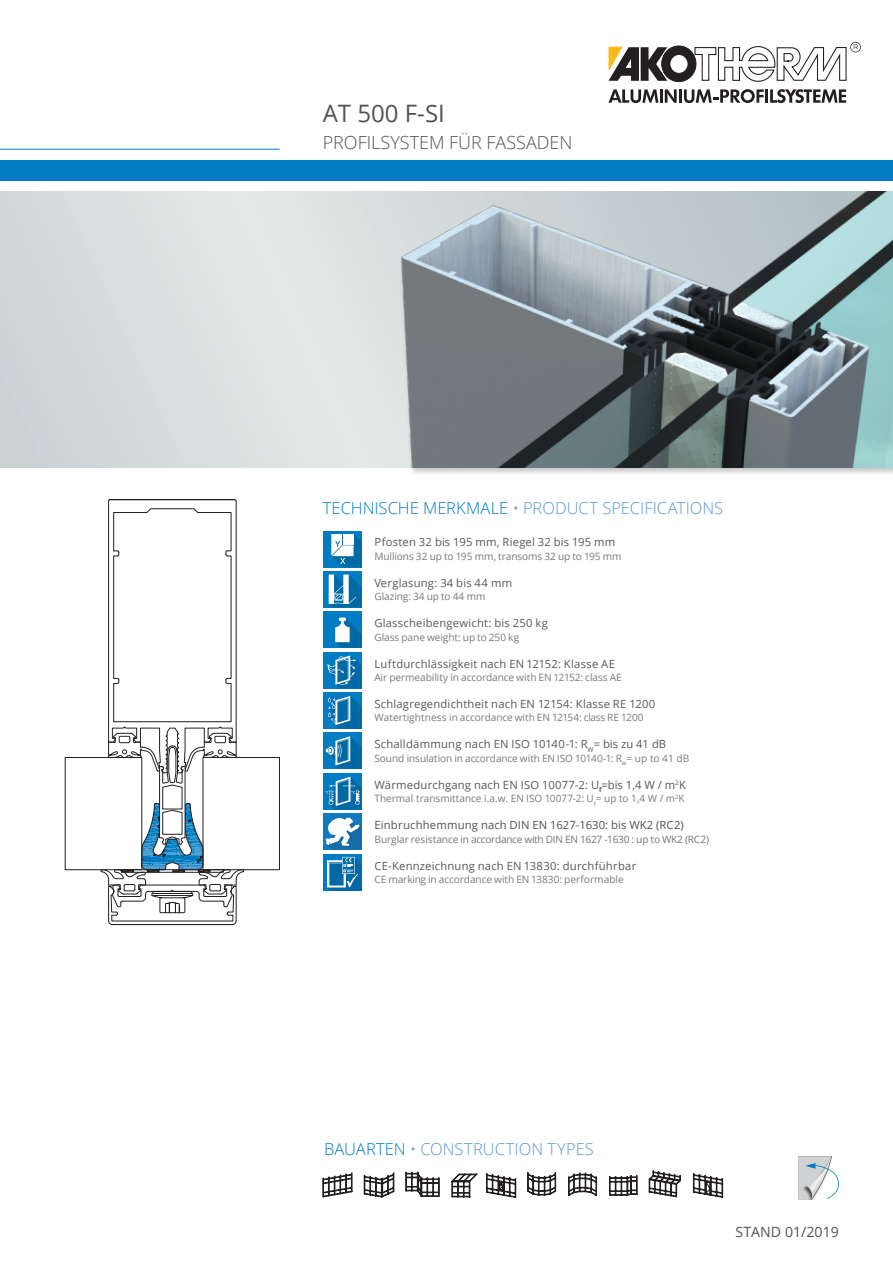
<style>
.page{position:relative;width:893px;height:1263px;background:#fff}
.page>*{position:absolute;margin:0;border:0;box-sizing:border-box;transform-origin:0 0}
.t1{font:24px "Open Sans";color:#505356}
.t2{font:300 18px "Open Sans";color:#505356}
.t3{font:300 16.5px "Open Sans";color:#5c98d1}
.t4{font:14.25px "Open Sans";color:#505356}
.t5{font:11.25px "Open Sans";letter-spacing:.02em;color:#57585a}
.t6{font:11.25px "Open Sans";letter-spacing:.015em;color:#4e5152}
.t7{font:10.2px "Open Sans";letter-spacing:-.005em;color:#787a7d}
.t8{font:10.2px "Open Sans";letter-spacing:-.03em;color:#727677}
.t9{font:10.05px "Open Sans";letter-spacing:-.005em;color:#787a7d}
.s1{color:#007cc2}
.s2{font-size:10.05px}
</style>
<div class="page">
<div style="left:0;top:161px;width:893px;height:20px;background:#007cc2"></div>
<svg style="left:608px;top:89px;width:69px;height:14px"></svg>
<hr style="left:679px;top:89px;width:3px;height:14px;background:#231f20">
<svg style="left:684px;top:89px;width:80px;height:14px"></svg>
<hr style="left:765px;top:89px;width:3px;height:14px;background:#231f20">
<svg style="left:770px;top:89px;width:76px;height:14px"></svg>
<svg style="left:608px;top:42px;width:253px;height:40px"></svg>
<hr style="left:0;top:149px;width:280px;height:1px;background:#007cc2">
<div style="left:0;top:191px;width:893px;height:277px;background:linear-gradient(to bottom,#dee2e2,#d8dddd)"></div>
<div style="left:323px;top:531px;width:39px;height:36px;background:#007cc2"></div>
<svg style="left:331px;top:534px;width:31px;height:33px"></svg>
<div style="left:323px;top:571px;width:39px;height:36px;background:#007cc2"></div>
<svg style="left:329px;top:574px;width:33px;height:33px"></svg>
<div style="left:323px;top:692px;width:39px;height:37px;background:#007cc2"></div>
<svg style="left:328px;top:696px;width:34px;height:33px"></svg>
<div style="left:323px;top:733px;width:39px;height:36px;background:#007cc2"></div>
<svg style="left:326px;top:736px;width:36px;height:33px"></svg>
<div style="left:323px;top:773px;width:39px;height:36px;background:#007cc2"></div>
<svg style="left:325px;top:777px;width:37px;height:32px"></svg>
<div style="left:323px;top:652px;width:39px;height:36px;background:#007cc2"></div>
<svg style="left:327px;top:655px;width:35px;height:33px"></svg>
<div style="left:323px;top:854px;width:39px;height:36px;background:#007cc2"></div>
<svg style="left:327px;top:857px;width:35px;height:33px"></svg>
<div style="left:323px;top:612px;width:39px;height:36px;background:#007cc2"></div>
<svg style="left:335px;top:617px;width:27px;height:31px"></svg>
<div style="left:323px;top:814px;width:39px;height:36px;background:#107ac0"></div>
<svg style="left:326px;top:818px;width:36px;height:32px"></svg>
<div style="left:399px;top:190px;width:494px;height:285px;background:#231f20;opacity:.25"></div>
<img style="left:368px;top:191px;width:525px;height:277px">
<svg style="left:798px;top:1156px;width:41px;height:43px"></svg>
<svg style="left:323px;top:1171px;width:401px;height:27px"></svg>
<div style="left:65px;top:757px;width:77px;height:113px;border:1px solid #231f20"></div>
<div style="left:203px;top:757px;width:77px;height:113px;border:1px solid #231f20"></div>
<svg style="left:101px;top:500px;width:143px;height:425px"></svg>
<div style="left:121px;top:869px;width:103px;height:3px;border:1px solid #231f20"></div>
<h1 class="t1" style="left:323px;top:97px;width:124px">AT 500 F-SI</h1>
<h2 class="t2" style="left:323px;top:130px;width:251px">PROFILSYSTEM FÜR FASSADEN</h2>
<p class="t3" style="left:323px;top:496px;width:402px"><span class="s1">TECHNISCHE MERKMALE</span> • PRODUCT SPECIFICATIONS</p>
<p class="t5" style="left:374px;top:535px;width:242px">Pfosten 32 bis 195 mm, Riegel 32 bis 195 mm</p>
<p class="t7" style="left:374px;top:549px;width:249px">Mullions 32 up to 195 mm, transoms 32 up to 195 mm</p>
<p class="t5" style="left:374px;top:575px;width:139px">Verglasung: 34 bis 44 mm</p>
<p class="t7" style="left:374px;top:590px;width:113px">Glazing: 34 up to 44 mm</p>
<p class="t5" style="left:374px;top:615px;width:175px">Glasscheibengewicht: bis 250 kg</p>
<p class="t7" style="left:374px;top:630px;width:146px">Glass pane weight: up to 250 kg</p>
<p class="t5" style="left:374px;top:656px;width:242px">Luftdurchlässigkeit nach EN 12152: Klasse AE</p>
<p class="t7" style="left:374px;top:670px;width:249px">Air permeability in accordance with EN 12152: class AE</p>
<p class="t5" style="left:374px;top:696px;width:282px">Schlagregendichtheit nach EN 12154: Klasse RE 1200</p>
<p class="t9" style="left:374px;top:711px;width:271px">Watertightness in accordance with EN 12154: class RE 1200</p>
<p class="t5" style="left:374px;top:736px;width:293px">Schalldämmung nach EN ISO 10140-1: R<sub>W</sub>= bis zu 41 dB</p>
<p class="t7" style="left:374px;top:751px;width:316px">Sound insulation <span class="s2">in accordance with</span> EN ISO 10140-1: R<sub>w</sub>= up to 41 dB</p>
<p class="t5" style="left:374px;top:777px;width:313px">Wärmedurchgang nach EN ISO 10077-2: U<sub>f</sub>=bis 1,4 W / m<sup>2</sup>K</p>
<p class="t7" style="left:374px;top:791px;width:312px">Thermal transmittance i.a.w. EN ISO 10077-2: U<sub>f</sub>= up to 1,4 W / m<sup>2</sup>K</p>
<p class="t6" style="left:374px;top:817px;width:311px">Einbruchhemmung nach DIN EN 1627-1630: bis WK2 (RC2)</p>
<p class="t8" style="left:374px;top:832px;width:336px">Burglar resistance in accordance with DIN EN 1627 -1630 : up to WK2 (RC2)</p>
<p class="t5" style="left:374px;top:858px;width:263px">CE-Kennzeichnung nach EN 13830: durchführbar</p>
<p class="t7" style="left:374px;top:872px;width:251px">CE marking in accordance with EN 13830: performable</p>
<p class="t3" style="left:324px;top:1138px;width:271px"><span class="s1">BAUARTEN</span> • CONSTRUCTION TYPES</p>
<p class="t4" style="left:736px;top:1222px;width:105px">STAND 01/2019</p>
</div>
